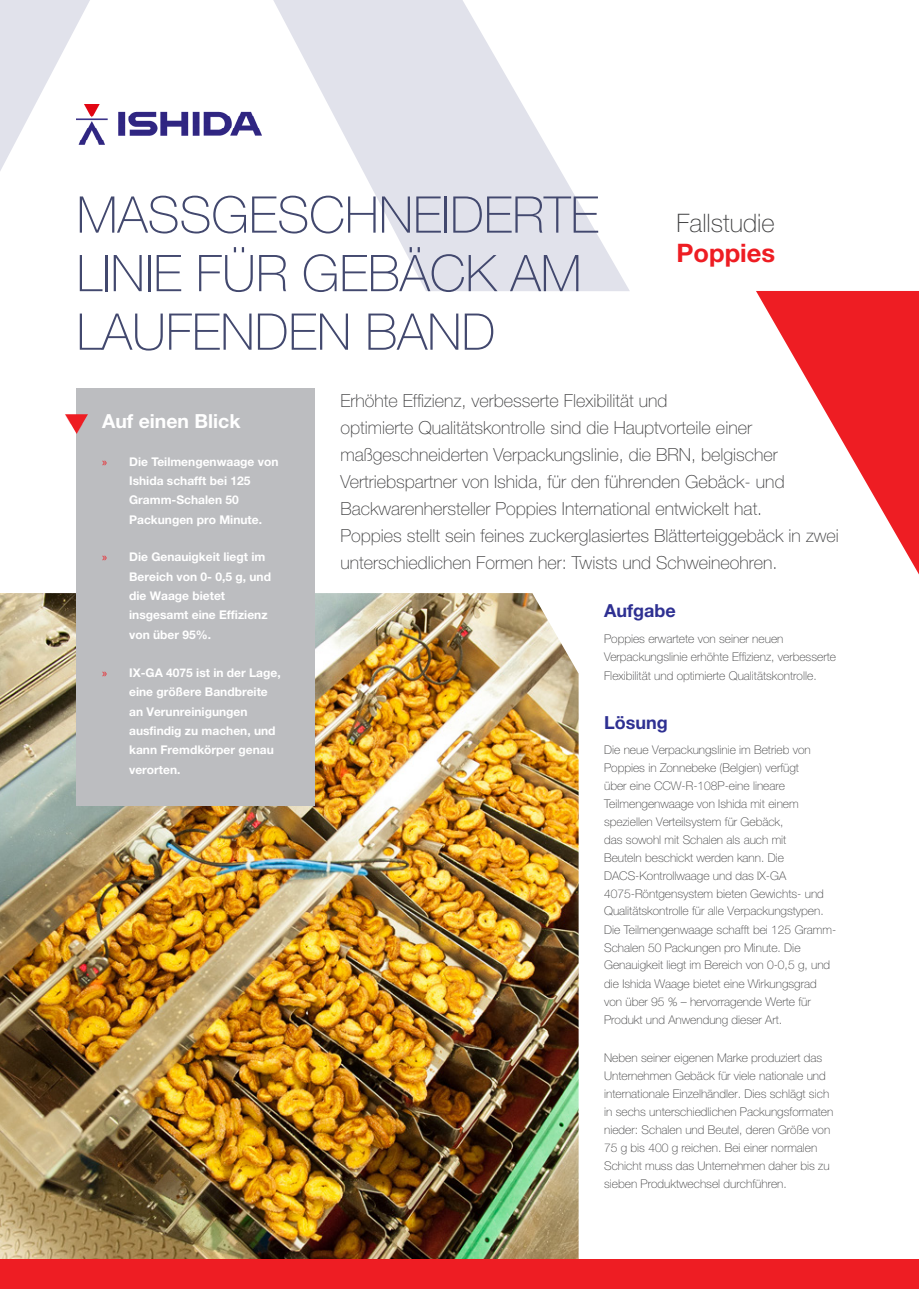
<style>
.page{position:relative;width:919px;height:1289px;background:#fff}
.page>*{position:absolute;margin:0;border:0;box-sizing:border-box;transform-origin:0 0}
.t1{font:100 50.55px/58.5px "Helvetica Neue LT Std";color:#42486e}
.Case_Study_Title{font:100 25.5px/30px "Helvetica Neue LT Std";color:#3e3e3f}
.t2{font:700 19.35px "Helvetica Neue LT Std";color:#fff}
.t3{font:100 18px/27px "Helvetica Neue LT Std";color:#3e3e3f}
.Body{font:700 18px "Helvetica Neue LT Std";color:#2e3092}
.Body-2{font:100 12px/17.9px "Helvetica Neue LT Std";color:#3e3e3f}
.t4{font:700 12px/19.5px "Helvetica Neue LT Std";color:#fff}
.s1{font-weight:700;color:#ee1d23}
.s2{font-family:"Myriad Pro";font-weight:400;color:#ee1d23}
</style>
<div class="page">
<svg style="left:756px;top:291px;width:162px;height:282px"></svg>
<svg style="left:0;top:0;width:630px;height:291px"></svg>
<img style="left:0;top:593px;width:578px;height:666px">
<div style="left:77px;top:389px;width:238px;height:417px;background:#bcbdc0"></div>
<img style="left:77px;top:104px;width:184px;height:40px">
<svg style="left:65px;top:414px;width:23px;height:20px"></svg>
<div style="left:0;top:1259px;width:918px;height:29px;background:#ee1d23"></div>
<h1 class="t1" style="left:77px;top:185px;width:523px">MASSGESCHNEIDERTE<br>LINIE FÜR GEBÄCK AM<br>LAUFENDEN BAND</h1>
<p class="Case_Study_Title" style="left:676px;top:208px;width:100px">Fallstudie<br><span class="s1">Poppies</span></p>
<h2 class="t2" style="left:102px;top:409px;width:140px">Auf einen Blick</h2>
<p class="t4" style="left:129px;top:451px;width:151px;text-indent:-27px"><span class="s2">»</span> Die Teilmengenwaage von<br>Ishida schafft bei 125<br>Gramm-Schalen 50<br>Packungen pro Minute.</p>
<p class="t4" style="left:129px;top:547px;width:143px;text-indent:-27px"><span class="s2">»</span> Die Genauigkeit liegt im<br>Bereich von 0- 0,5 g, und die Waage bietet insgesamt eine Effizienz von über 95%.</p>
<p class="t4" style="left:129px;top:662px;width:153px;text-indent:-27px"><span class="s2">»</span> IX-GA 4075 ist in der Lage, eine größere Bandbreite an Verunreinigungen ausfindig zu machen, und kann Fremdkörper genau verorten.</p>
<h2 class="t3" style="left:340px;top:387px;width:500px">Erhöhte Effizienz, verbesserte Flexibilität und<br>optimierte Qualitätskontrolle sind die Hauptvorteile einer maßgeschneiderten Verpackungslinie, die BRN, belgischer Vertriebspartner von Ishida, für den führenden Gebäck- und Backwarenhersteller Poppies International entwickelt hat.<br>Poppies stellt sein feines zuckerglasiertes Blätterteiggebäck in zwei unterschiedlichen Formen her: Twists und Schweineohren.</h2>
<p class="Body" style="left:604px;top:600px;width:73px">Aufgabe</p>
<p class="Body-2" style="left:604px;top:629px;width:233px;line-height:18.8px">Poppies erwartete von seiner neuen<br>Verpackungslinie erhöhte Effizienz, verbesserte<br>Flexibilität und optimierte Qualitätskontrolle.</p>
<p class="Body" style="left:604px;top:711px;width:65px">Lösung</p>
<p class="Body-2" style="left:604px;top:741px;width:221px">Die neue Verpackungslinie im Betrieb von Poppies in Zonnebeke (Belgien) verfügt über eine CCW-R-108P-eine lineare Teilmengenwaage von Ishida mit einem speziellen Verteilsystem für Gebäck,<br>das sowohl mit Schalen als auch mit Beuteln beschickt werden kann. Die DACS-Kontrollwaage und das IX-GA 4075-Röntgensystem bieten Gewichts- und Qualitätskontrolle für alle Verpackungstypen.</p>
<p class="Body-2" style="left:604px;top:921px;width:233px">Die Teilmengenwaage schafft bei 125 Gramm-<br>Schalen 50 Packungen pro Minute. Die<br>Genauigkeit liegt im Bereich von 0-0,5 g, und</p>
<p class="Body-2" style="left:604px;top:975px;width:214px">die Ishida Waage bietet eine Wirkungsgrad von über 95 % – hervorragende Werte für<br>Produkt und Anwendung dieser Art.</p>
<p class="Body-2" style="left:604px;top:1048px;width:231px">Neben seiner eigenen Marke produziert das Unternehmen Gebäck für viele nationale und internationale Einzelhändler. Dies schlägt sich in sechs unterschiedlichen Packungsformaten nieder: Schalen und Beutel, deren Größe von 75 g bis 400 g reichen. Bei einer normalen Schicht muss das Unternehmen daher bis zu sieben Produktwechsel durchführen.</p>
</div>
